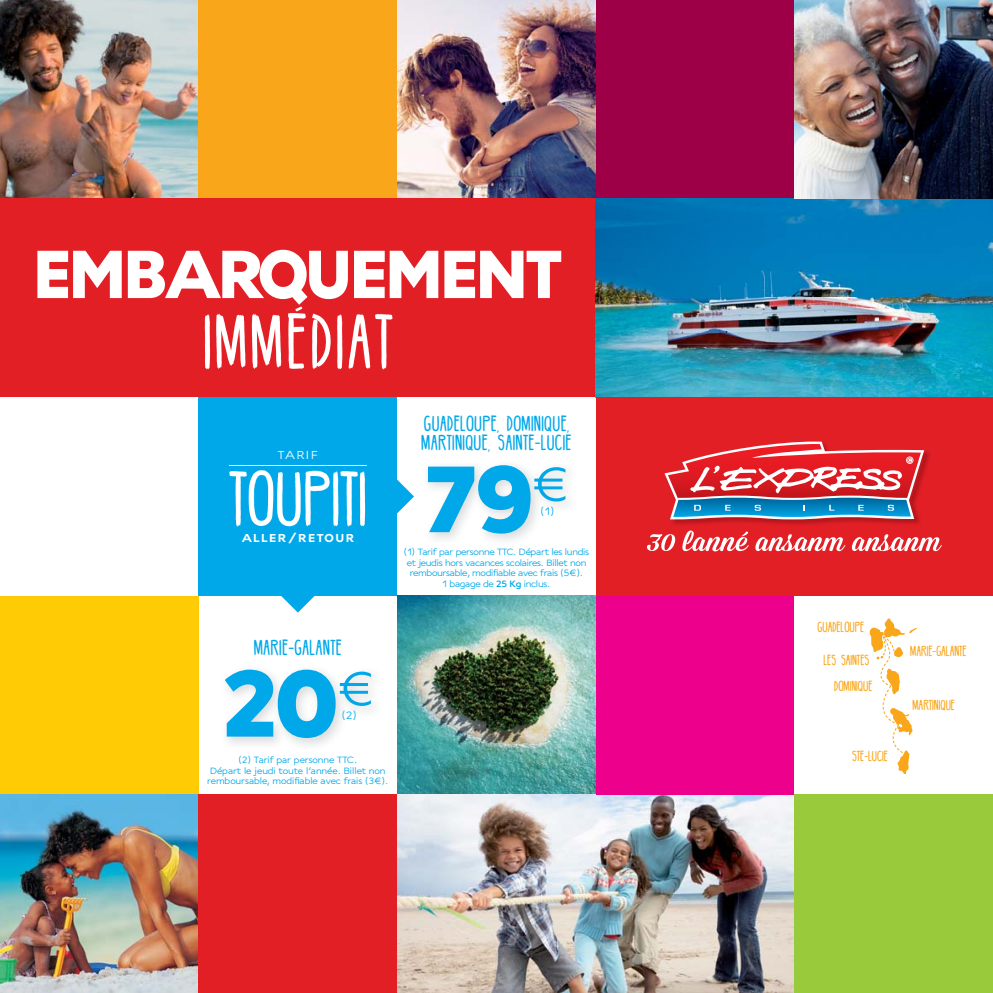
<style>
.page{position:relative;width:993px;height:993px;background:#fff}
.page>*{position:absolute;margin:0;border:0;box-sizing:border-box;transform-origin:0 0}
.t1{font:900 109.2px "Excellence In Motion";color:#00a8ea}
.t2{font:900 78.75px "Excellence In Motion";letter-spacing:-.03em;color:#fff;scale:.92 1}
.t3{font:56px "BELLABOO";letter-spacing:.05em;color:#fff}
.t4{font:56px "BELLABOO";color:#fff}
.t5{font:15.75px/18.9px "BELLABOO";letter-spacing:.02em;color:#00a8ea}
.t6{font:700 13.3px "Excellence In Motion";letter-spacing:.105em;color:#fff}
.t7{font:13.3px "Excellence In Motion";letter-spacing:.1em;color:#fff}
.t8{font:12.25px "Excellence In Motion";color:#00aeef}
.t9{font:10.5px/10.5px "Excellence In Motion";letter-spacing:-.02em;color:#00a8ea;text-align:center}
.t10{font:10.5px/10.5px "Excellence In Motion";color:#00a8ea;text-align:center}
.t11{font:10.5px "BELLABOO";color:#faa61a}
.s1{font-weight:500}
</style>
<div class="page">
<img style="left:0;top:0;width:198px;height:198px">
<div style="left:0;top:595px;width:198px;height:199px;background:#ffcb04"></div>
<img style="left:0;top:794px;width:198px;height:198px">
<div style="left:198px;top:0;width:199px;height:198px;background:#faa61a"></div>
<div style="left:198px;top:397px;width:199px;height:198px;background:#00a8ea"></div>
<div style="left:198px;top:794px;width:199px;height:198px;background:#e31f26"></div>
<img style="left:397px;top:0;width:198px;height:198px">
<div style="left:0;top:198px;width:595px;height:199px;background:#e31f26"></div>
<img style="left:397px;top:595px;width:198px;height:199px">
<img style="left:397px;top:794px;width:397px;height:198px">
<div style="left:595px;top:0;width:199px;height:198px;background:#9e0047"></div>
<img style="left:595px;top:198px;width:397px;height:199px">
<div style="left:595px;top:397px;width:199px;height:198px;background:#e31f26"></div>
<div style="left:595px;top:595px;width:199px;height:199px;background:#ec008c"></div>
<img style="left:794px;top:0;width:198px;height:198px">
<div style="left:794px;top:397px;width:198px;height:198px;background:#e31f26"></div>
<div style="left:794px;top:794px;width:198px;height:198px;background:#99ca3c"></div>
<svg style="left:869px;top:618px;width:47px;height:156px"></svg>
<img style="left:670px;top:450px;width:260px;height:75px">
<svg style="left:664px;top:441px;width:259px;height:78px"></svg>
<svg style="left:647px;top:534px;width:28px;height:17px"></svg>
<svg style="left:682px;top:530px;width:66px;height:21px"></svg>
<svg style="left:755px;top:534px;width:90px;height:17px"></svg>
<svg style="left:851px;top:534px;width:90px;height:17px"></svg>
<hr style="left:229px;top:465px;width:137px;height:1px;background:#fff">
<svg style="left:397px;top:479px;width:17px;height:34px"></svg>
<svg style="left:281px;top:595px;width:33px;height:17px"></svg>
<h2 class="t2" style="left:33px;top:238px;width:576px">EMBARQUEMENT</h2>
<h3 class="t3" style="left:203px;top:301px;width:191px">IMMÉDIAT</h3>
<p class="t7" style="left:278px;top:450px;width:41px">TARIF</p>
<h3 class="t4" style="left:229px;top:458px;width:139px">TOUPITI</h3>
<p class="t6" style="left:241px;top:532px;width:114px">ALLER/RETOUR</p>
<h3 class="t5" style="left:421px;top:411px;width:152px">GUADELOUPE, DOMINIQUE,<br>MARTINIQUE, SAINTE-LUCIE</h3>
<h1 class="t1" style="left:423px;top:449px;width:147px">79<sup>€</sup></h1>
<p class="t8" style="left:540px;top:506px;width:15px">(1)</p>
<p class="t9" style="left:404px;top:547px;width:187px">(1) Tarif par personne TTC. Départ les lundis et jeudis hors vacances scolaires. Billet non remboursable, modifiable avec frais (5€).<br>1 bagage de <span class="s1">25 Kg</span> inclus.</p>
<h3 class="t5" style="left:253px;top:636px;width:90px">MARIE-GALANTE</h3>
<h1 class="t1" style="left:221px;top:653px;width:155px">20<sup>€</sup></h1>
<p class="t8" style="left:342px;top:710px;width:16px">(2)</p>
<p class="t10" style="left:207px;top:755px;width:182px">(2) Tarif par personne TTC.<br>Départ le jeudi toute l’année. Billet non remboursable, modifiable avec frais (3€).</p>
<p class="t11" style="left:817px;top:619px;width:48px">GUADELOUPE</p>
<p class="t11" style="left:823px;top:652px;width:47px">LES SAINTES</p>
<p class="t11" style="left:833px;top:678px;width:40px">DOMINIQUE</p>
<p class="t11" style="left:851px;top:748px;width:37px">STE-LUCIE</p>
<p class="t11" style="left:910px;top:643px;width:58px">MARIE-GALANTE</p>
<p class="t11" style="left:912px;top:696px;width:44px">MARTINIQUE</p>
</div>
